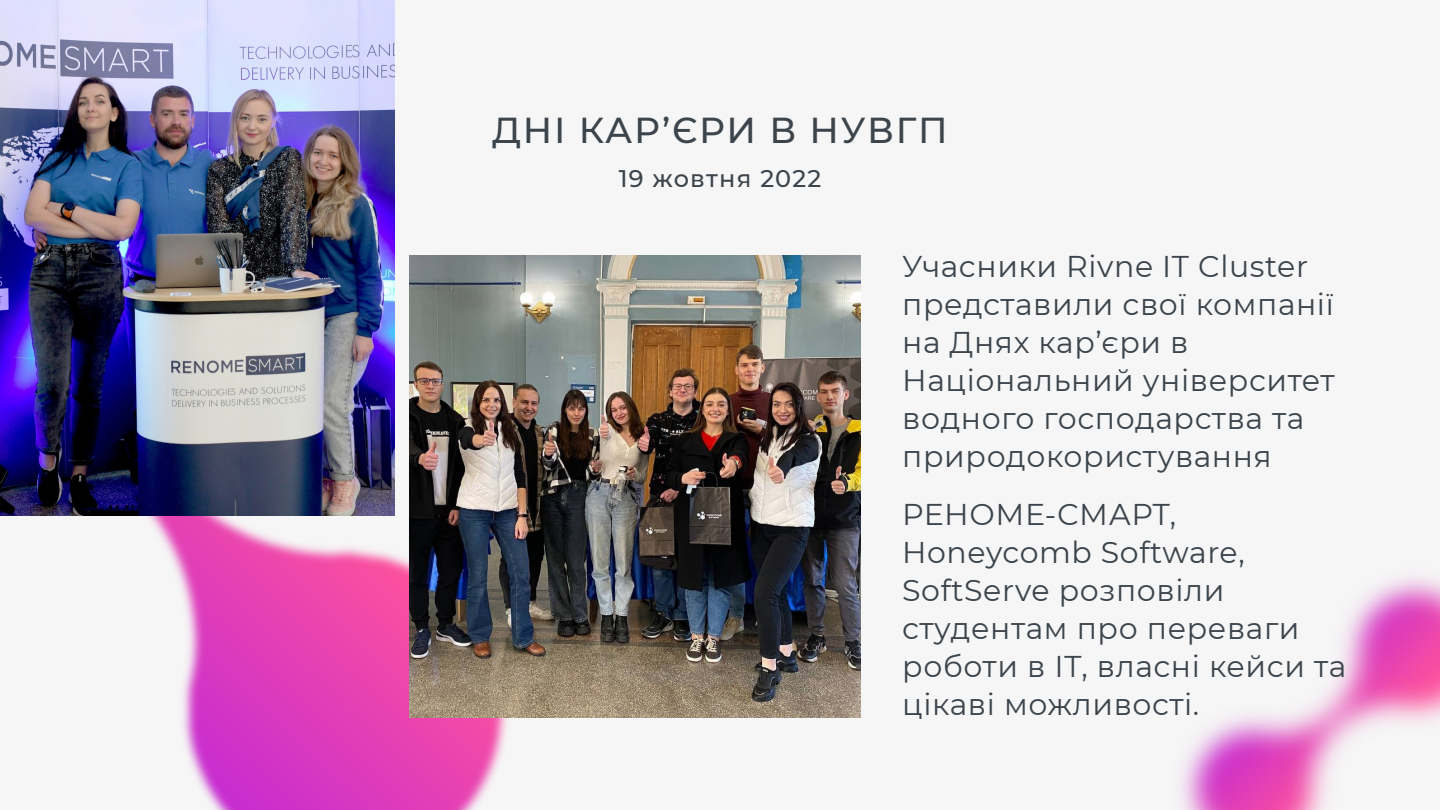
<style>
.page{position:relative;width:1440px;height:810px;background:#f6f6f6}
.page>*{position:absolute;margin:0;border:0;box-sizing:border-box;transform-origin:0 0}
.t1{font:500 36px "Montserrat";letter-spacing:.05em;color:#3c444c}
.t2{font:30px/38px "Montserrat";letter-spacing:.02em;color:#3c444c}
.t3{font:500 24px "Montserrat";letter-spacing:.05em;color:#3c444c}
</style>
<div class="page">
<img style="left:0;top:515px;width:536px;height:295px">
<img style="left:1180px;top:576px;width:260px;height:234px">
<img style="left:0;top:0;width:395px;height:515px">
<img style="left:409px;top:255px;width:452px;height:462px">
<p class="t1" style="left:492px;top:106px;width:457px">ДНІ КАР’ЄРИ В НУВГП</p>
<p class="t3" style="left:619px;top:162px;width:204px">19 жовтня 2022</p>
<p class="t2" style="left:902px;top:247px;width:434px">Учасники Rivne IT Cluster представили свої компанії на Днях кар’єри в<br>Національний університет водного господарства та природокористування</p>
<p class="t2" style="left:902px;top:495px;width:446px">РЕНОМЕ-СМАРТ,<br>Honeycomb Software,<br>SoftServe розповіли студентам про переваги роботи в ІТ, власні кейси та цікаві можливості.</p>
</div>
